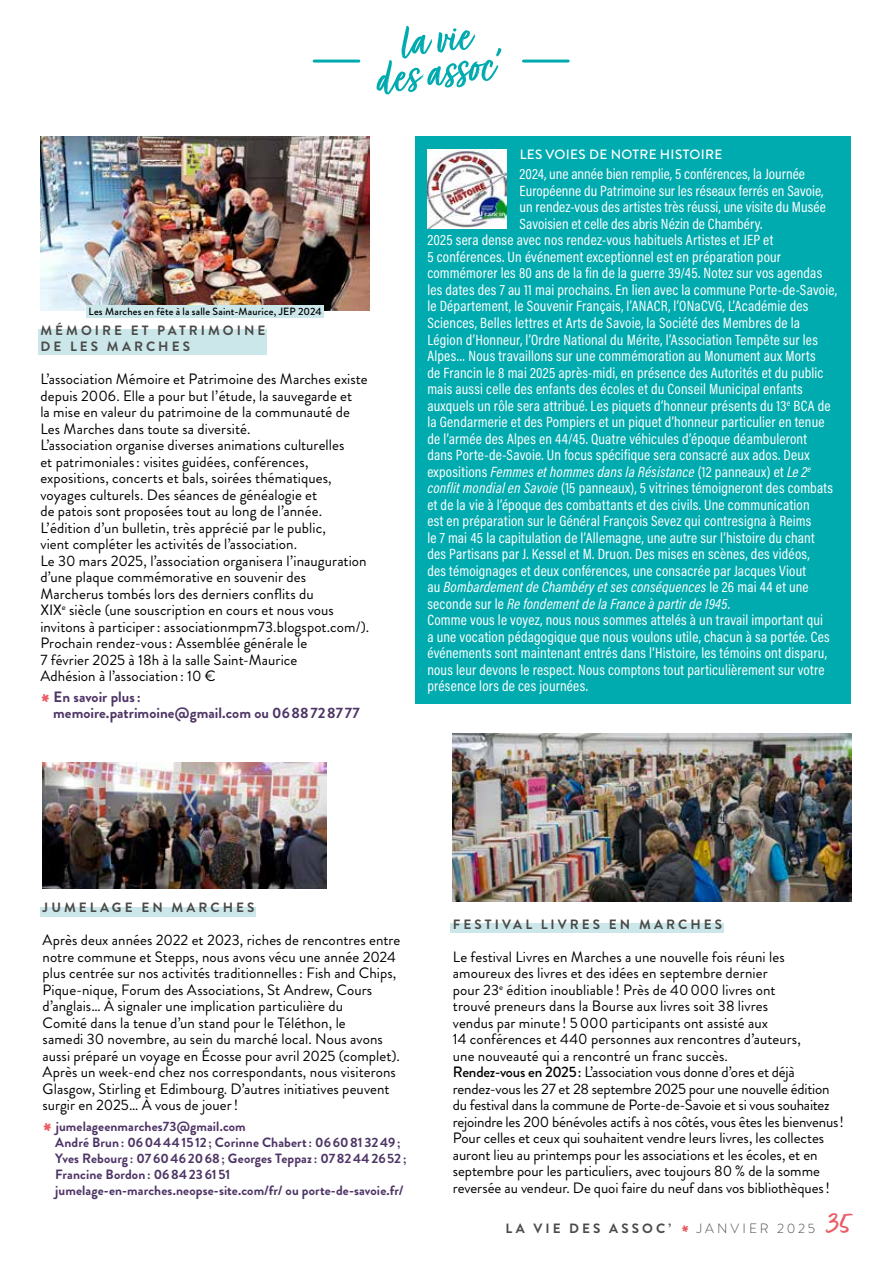
<style>
.page{position:relative;width:893px;height:1263px;background:#fff}
.page>*{position:absolute;margin:0;border:0;box-sizing:border-box;transform-origin:0 0}
.t1{font:36px "Turbinado Bold Pro";color:#eb5c64}
.t2{font:30px "Turbinado Bold Pro";color:#eb5c64}
.t3{font:15px/16.5px "Brandon Grotesque";letter-spacing:.005em;color:#000}
.t4{font:15px "Acumin Pro Cond";letter-spacing:.01em;color:#fff}
.t5{font:italic 15px "Acumin Pro Cond";letter-spacing:.015em;color:#fff}
.t6{font:700 15px/16.5px "Brandon Grotesque";letter-spacing:.005em;color:#4e3566}
.t7{font:700 13.5px/16.2px "Brandon Grotesque";letter-spacing:.01em;color:#4e3566}
.t8{font:700 13.5px/16.2px "Brandon Grotesque";letter-spacing:.225em;color:#4a4a49}
.t9{font:500 13.5px "Brandon Grotesque";letter-spacing:.025em;color:#fff}
.t10{font:300 13.5px "Brandon Grotesque";letter-spacing:.225em;color:#4a4a49}
.t11{font:500 10.5px "Brandon Grotesque";letter-spacing:.015em;color:#000}
.s1{font-style:normal}
.s2{font-style:italic}
.s3{font-weight:500}
</style>
<div class="page">
<hr style="left:523px;top:60px;width:45px;height:3px;background:#00abaf">
<hr style="left:314px;top:60px;width:45px;height:3px;background:#00abaf">
<svg style="left:376px;top:26px;width:126px;height:69px"></svg>
<div style="left:40px;top:907px;width:216px;height:9px;background:#cbe7e9"></div>
<img style="left:43px;top:762px;width:284px;height:126px">
<div style="left:38px;top:329px;width:229px;height:26px;background:#cbe7e9"></div>
<div style="left:451px;top:923px;width:273px;height:10px;background:#cbe7e9"></div>
<img style="left:453px;top:734px;width:398px;height:167px">
<img style="left:40px;top:136px;width:330px;height:175px">
<div style="left:86px;top:305px;width:238px;height:13px;background:#cbe7e9"></div>
<div style="left:415px;top:137px;width:435px;height:567px;background:#00abaf"></div>
<img style="left:427px;top:149px;width:80px;height:80px">
<p class="t11" style="left:89px;top:304px;width:235px">Les Marches en fête à la salle Saint‑Maurice, JEP 2024</p>
<p class="t8" style="left:40px;top:322px;width:226px">MÉMOIRE ET PATRIMOINE<br>DE LES MARCHES</p>
<p class="t3" style="left:40px;top:371px;width:330px">L’association Mémoire et Patrimoine des Marches existe depuis 2006. Elle a pour but l’étude, la sauvegarde et<br>la mise en valeur du patrimoine de la communauté de Les Marches dans toute sa diversité.<br>L’association organise diverses animations culturelles<br>et patrimoniales: visites guidées, conférences, expositions, concerts et bals, soirées thématiques, voyages culturels. Des séances de généalogie et<br>de patois sont proposées tout au long de l’année.<br>L’édition d’un bulletin, très apprécié par le public,<br>vient compléter les activités de l’association.<br>Le 30 mars 2025, l’association organisera l’inauguration d’une plaque commémorative en souvenir des Marcherus tombés lors des derniers conflits du<br>XIX<sup>e</sup> siècle (une souscription en cours et nous vous invitons à participer: associationmpm73.blogspot.com/).<br>Prochain rendez‑vous: Assemblée générale le<br>7 février 2025 à 18h à la salle Saint‑Maurice<br>Adhésion à l’association : 10 €</p>
<h1 class="t1" style="left:40px;top:688px;width:12px">*</h1>
<p class="t6" style="left:53px;top:689px;width:308px">En savoir plus:<br>memoire.patrimoine@gmail.com ou 0688728777</p>
<p class="t9" style="left:520px;top:145px;width:204px">LES VOIES DE NOTRE HISTOIRE</p>
<p class="t4" style="left:520px;top:165px;width:287px">2024, une année bien remplie, 5 conférences, la Journée</p>
<p class="t4" style="left:520px;top:181px;width:305px">Européenne du Patrimoine sur les réseaux ferrés en Savoie,</p>
<p class="t4" style="left:520px;top:198px;width:308px">un rendez‑vous des artistes très réussi, une visite du Musée</p>
<p class="t4" style="left:520px;top:214px;width:244px">Savoisien et celle des abris Nézin de Chambéry.</p>
<p class="t4" style="left:427px;top:231px;width:348px">2025 sera dense avec nos rendez‑vous habituels Artistes et JEP et</p>
<p class="t4" style="left:427px;top:247px;width:355px">5 conférences. Un événement exceptionnel est en préparation pour</p>
<p class="t4" style="left:427px;top:264px;width:396px">commémorer les 80 ans de la fin de la guerre 39/45. Notez sur vos agendas</p>
<p class="t4" style="left:427px;top:280px;width:411px">les dates des 7 au 11 mai prochains. En lien avec la commune Porte‑de‑Savoie,</p>
<p class="t4" style="left:427px;top:297px;width:383px">le Département, le Souvenir Français, l’ANACR, l’ONaCVG, L’Académie des</p>
<p class="t4" style="left:427px;top:313px;width:374px">Sciences, Belles lettres et Arts de Savoie, la Société des Membres de la</p>
<p class="t4" style="left:427px;top:330px;width:392px">Légion d’Honneur, l’Ordre National du Mérite, l’Association Tempête sur les</p>
<p class="t4" style="left:427px;top:346px;width:390px">Alpes… Nous travaillons sur une commémoration au Monument aux Morts</p>
<p class="t4" style="left:427px;top:363px;width:398px">de Francin le 8 mai 2025 après‑midi, en présence des Autorités et du public</p>
<p class="t4" style="left:427px;top:379px;width:377px">mais aussi celle des enfants des écoles et du Conseil Municipal enfants</p>
<p class="t4" style="left:427px;top:396px;width:405px">auxquels un rôle sera attribué. Les piquets d’honneur présents du 13<sup>e</sup> BCA de</p>
<p class="t4" style="left:427px;top:412px;width:399px">la Gendarmerie et des Pompiers et un piquet d’honneur particulier en tenue</p>
<p class="t4" style="left:427px;top:429px;width:381px">de l’armée des Alpes en 44/45. Quatre véhicules d’époque déambuleront</p>
<p class="t4" style="left:427px;top:445px;width:384px">dans Porte‑de‑Savoie. Un focus spécifique sera consacré aux ados. Deux</p>
<p class="t5" style="left:427px;top:462px;width:385px"><span class="s1">expositions</span> Femmes et hommes dans la Résistance <span class="s1">(12 panneaux) et</span> Le 2<sup>e</sup></p>
<p class="t4" style="left:427px;top:478px;width:407px"><span class="s2">conflit mondial en Savoie</span> (15 panneaux), 5 vitrines témoigneront des combats</p>
<p class="t4" style="left:427px;top:495px;width:384px">et de la vie à l’époque des combattants et des civils. Une communication</p>
<p class="t4" style="left:427px;top:511px;width:386px">est en préparation sur le Général François Sevez qui contresigna à Reims</p>
<p class="t4" style="left:427px;top:528px;width:389px">le 7 mai 45 la capitulation de l’Allemagne, une autre sur l’histoire du chant</p>
<p class="t4" style="left:427px;top:544px;width:384px">des Partisans par J. Kessel et M. Druon. Des mises en scènes, des vidéos,</p>
<p class="t4" style="left:427px;top:561px;width:380px">des témoignages et deux conférences, une consacrée par Jacques Viout</p>
<p class="t5" style="left:427px;top:577px;width:383px"><span class="s1">au</span> Bombardement de Chambéry et ses conséquences <span class="s1">le 26 mai 44 et une</span></p>
<p class="t5" style="left:427px;top:594px;width:304px"><span class="s1">seconde sur le</span> Re fondement de la France à partir de 1945<span class="s1">.</span></p>
<p class="t4" style="left:427px;top:610px;width:397px">Comme vous le voyez, nous nous sommes attelés à un travail important qui</p>
<p class="t4" style="left:427px;top:627px;width:404px">a une vocation pédagogique que nous voulons utile, chacun à sa portée. Ces</p>
<p class="t4" style="left:427px;top:643px;width:401px">événements sont maintenant entrés dans l’Histoire, les témoins ont disparu,</p>
<p class="t4" style="left:427px;top:660px;width:399px">nous leur devons le respect. Nous comptons tout particulièrement sur votre</p>
<p class="t4" style="left:427px;top:676px;width:162px">présence lors de ces journées.</p>
<p class="t8" style="left:43px;top:899px;width:213px">JUMELAGE EN MARCHES</p>
<p class="t3" style="left:43px;top:932px;width:359px">Après deux années 2022 et 2023, riches de rencontres entre notre commune et Stepps, nous avons vécu une année 2024 plus centrée sur nos activités traditionnelles: Fish and Chips, Pique‑nique, Forum des Associations, St Andrew, Cours d’anglais… À signaler une implication particulière du<br>Comité dans la tenue d’un stand pour le Téléthon, le<br>samedi 30 novembre, au sein du marché local. Nous avons aussi préparé un voyage en Écosse pour avril 2025 (complet).<br>Après un week‑end chez nos correspondants, nous visiterons Glasgow, Stirling et Edimbourg. D’autres initiatives peuvent surgir en 2025… À vous de jouer!</p>
<h1 class="t1" style="left:43px;top:1116px;width:12px">*</h1>
<p class="t7" style="left:55px;top:1118px;width:353px">jumelageenmarches73@gmail.com<br>André Brun: 0604441512; Corinne Chabert: 0660813249; Yves Rebourg : 0760462068; Georges Teppaz: 0782442652; Francine Bordon: 0684236151 jumelage‑en‑marches.neopse‑site.com/fr/ ou porte‑de‑savoie.fr/</p>
<p class="t8" style="left:453px;top:916px;width:271px">FESTIVAL LIVRES EN MARCHES</p>
<p class="t3" style="left:453px;top:948px;width:393px">Le festival Livres en Marches a une nouvelle fois réuni les amoureux des livres et des idées en septembre dernier<br>pour 23<sup>e</sup> édition inoubliable ! Près de 40000 livres ont<br>trouvé preneurs dans la Bourse aux livres soit 38 livres<br>vendus par minute ! 5000 participants ont assisté aux<br>14 conférences et 440 personnes aux rencontres d’auteurs,<br>une nouveauté qui a rencontré un franc succès.<br><span class="s3">Rendez‑vous en 2025:</span> L’association vous donne d’ores et déjà rendez‑vous les 27 et 28 septembre 2025 pour une nouvelle édition du festival dans la commune de Porte‑de‑Savoie et si vous souhaitez rejoindre les 200 bénévoles actifs à nos côtés, vous êtes les bienvenus!<br>Pour celles et ceux qui souhaitent vendre leurs livres, les collectes auront lieu au printemps pour les associations et les écoles, et en septembre pour les particuliers, avec toujours 80 % de la somme reversée au vendeur. De quoi faire du neuf dans vos bibliothèques!</p>
<p class="t8" style="left:505px;top:1221px;width:167px">LA VIE DES ASSOC’</p>
<h2 class="t2" style="left:681px;top:1220px;width:10px">*</h2>
<p class="t10" style="left:697px;top:1219px;width:120px">JANVIER 2025</p>
<h2 class="t2" style="left:826px;top:1206px;width:25px">35</h2>
</div>
